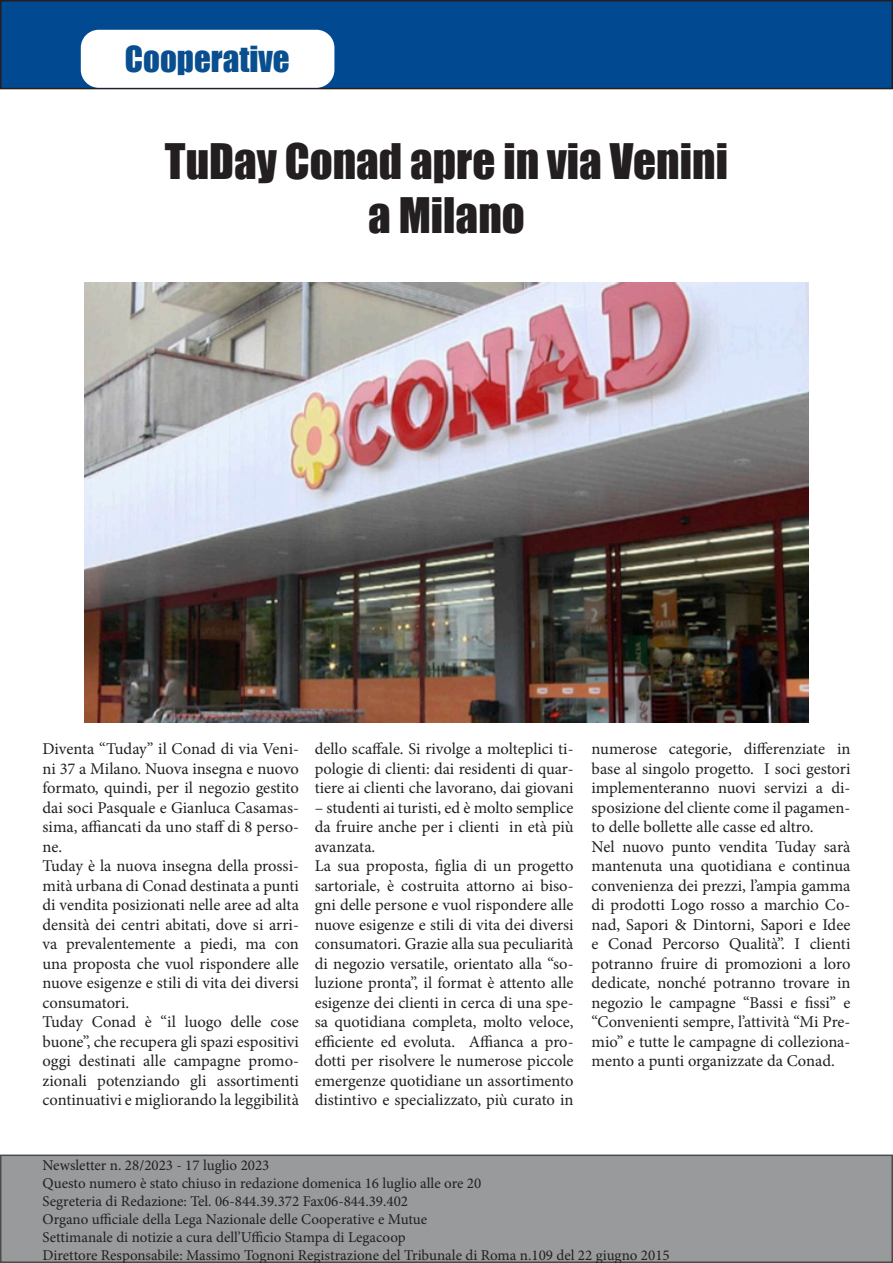
<style>
.page{position:relative;width:893px;height:1263px;background:#fff}
.page>*{position:absolute;margin:0;border:0;box-sizing:border-box;transform-origin:0 0}
.t1{font:45px "Impact";color:#231f20}
.t2{font:33px "Impact";color:#094e8e}
.t3{font:16.5px/19.5px "Minion Pro";color:#231f20;text-align:justify}
.t4{font:15px "Minion Pro";color:#231f20}
</style>
<div class="page">
<img style="left:84px;top:283px;width:724px;height:440px">
<div style="left:1px;top:1px;width:891px;height:88px;background:#014a92"></div>
<div style="left:0;top:0;width:893px;height:89px;border:2px solid #231f20"></div>
<div style="left:81px;top:30px;width:253px;height:58px;background:#fff;border-radius:18px"></div>
<div style="left:1px;top:1155px;width:891px;height:107px;background:#989a9c"></div>
<div style="left:0;top:1154px;width:893px;height:109px;border:2px solid #231f20"></div>
<p class="t2" style="left:125px;top:33px;width:166px">Cooperative</p>
<p class="t1" style="left:165px;top:126px;width:565px">TuDay Conad apre in via Venini</p>
<p class="t1" style="left:368px;top:180px;width:158px">a Milano</p>
<p class="t3" style="left:43px;top:739px;width:258px">Diventa “Tuday” il Conad di via Veni&shy;ni 37 a Milano. Nuova insegna e nuovo formato, quindi, per il negozio gestito dai soci Pasquale e Gianluca Casamas&shy;sima, affiancati da uno staff di 8 perso&shy;ne.</p>
<p class="t3" style="left:43px;top:856px;width:258px">Tuday è la nuova insegna della prossi&shy;mità urbana di Conad destinata a punti di vendita posizionati nelle aree ad alta densità dei centri abitati, dove si arri&shy;va prevalentemente a piedi, ma con una proposta che vuol rispondere alle nuove esigenze e stili di vita dei diversi consumatori.</p>
<p class="t3" style="left:43px;top:1012px;width:258px">Tuday Conad è “il luogo delle cose buone”, che recupera gli spazi espositivi oggi destinati alle campagne promo&shy;zionali potenziando gli assortimenti continuativi e migliorando la leggibilità</p>
<p class="t3" style="left:315px;top:739px;width:260px">dello scaffale. Si rivolge a molteplici ti&shy;pologie di clienti: dai residenti di quar&shy;tiere ai clienti che lavorano, dai giovani</p>
<p class="t3" style="left:315px;top:798px;width:260px">– studenti ai turisti, ed è molto semplice da fruire anche per i clienti in età più avanzata.</p>
<p class="t3" style="left:315px;top:856px;width:260px">La sua proposta, figlia di un progetto sartoriale, è costruita attorno ai biso&shy;gni delle persone e vuol rispondere alle nuove esigenze e stili di vita dei diversi consumatori. Grazie alla sua peculiarità di negozio versatile, orientato alla “so&shy;luzione pronta”, il format è attento alle esigenze dei clienti in cerca di una spe&shy;sa quotidiana completa, molto veloce, efficiente ed evoluta. Affianca a pro&shy;dotti per risolvere le numerose piccole emergenze quotidiane un assortimento distintivo e specializzato, più curato in</p>
<p class="t3" style="left:592px;top:739px;width:260px">numerose categorie, differenziate in base al singolo progetto. I soci gestori implementeranno nuovi servizi a di&shy;sposizione del cliente come il pagamen&shy;to delle bollette alle casse ed altro.</p>
<p class="t3" style="left:592px;top:837px;width:260px">Nel nuovo punto vendita Tuday sarà mantenuta una quotidiana e continua convenienza dei prezzi, l’ampia gamma di prodotti Logo rosso a marchio Co&shy;nad, Sapori &amp; Dintorni, Sapori e Idee e Conad Percorso Qualità”. I clienti potranno fruire di promozioni a loro dedicate, nonché potranno trovare in negozio le campagne “Bassi e fissi” e “Convenienti sempre, l’attività “Mi Pre&shy;mio” e tutte le campagne di colleziona&shy;mento a punti organizzate da Conad.</p>
<p class="t4" style="left:43px;top:1155px;width:228px">Newsletter n. 28/2023 - 17 luglio 2023</p>
<p class="t4" style="left:43px;top:1173px;width:440px">Questo numero è stato chiuso in redazione domenica 16 luglio alle ore 20</p>
<p class="t4" style="left:43px;top:1191px;width:367px">Segreteria di Redazione: Tel. 06-844.39.372 Fax06-844.39.402</p>
<p class="t4" style="left:43px;top:1209px;width:386px">Organo ufficiale della Lega Nazionale delle Cooperative e Mutue</p>
<p class="t4" style="left:43px;top:1227px;width:365px">Settimanale di notizie a cura dell’Ufficio Stampa di Legacoop</p>
<p class="t4" style="left:43px;top:1245px;width:629px">Direttore Responsabile: Massimo Tognoni Registrazione del Tribunale di Roma n.109 del 22 giugno 2015</p>
</div>
